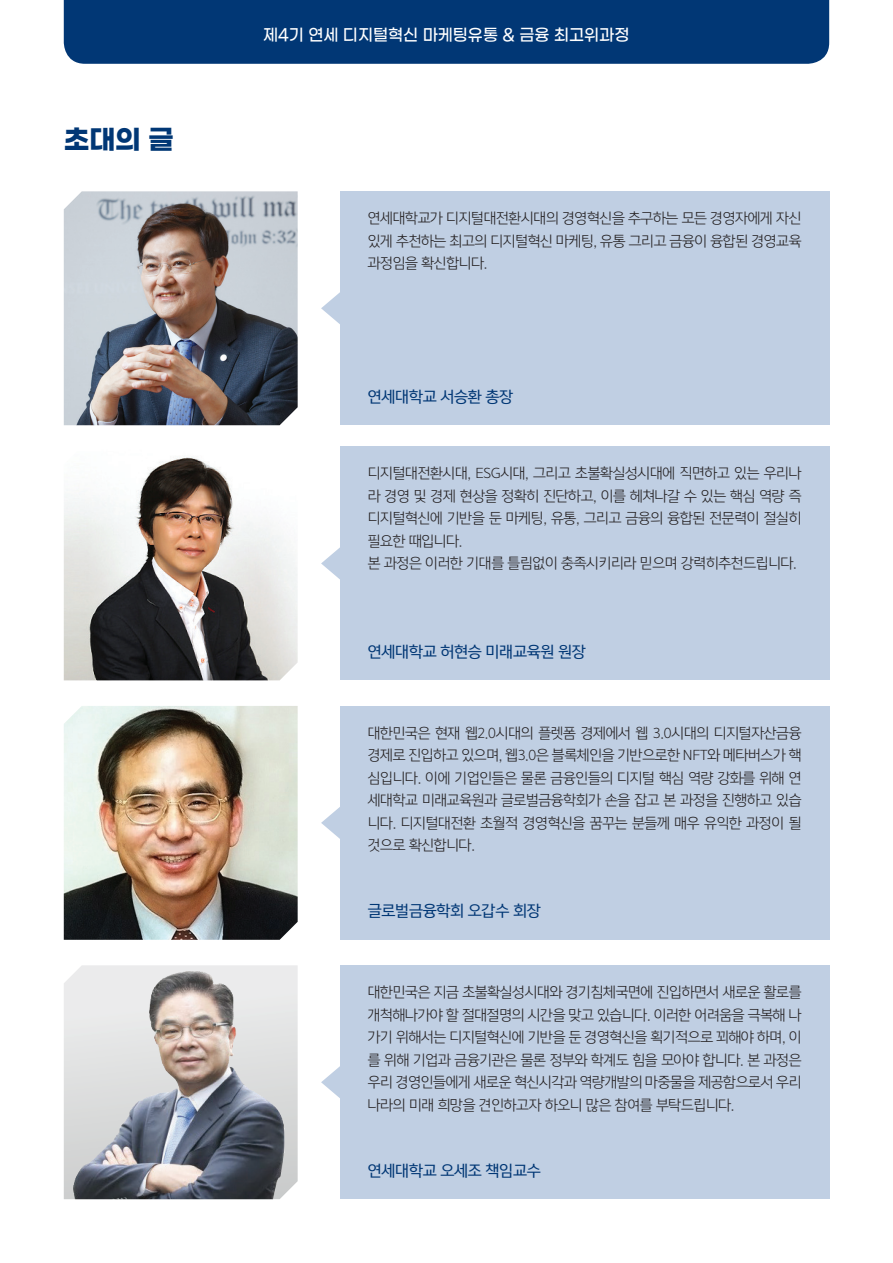
<style>
.page{position:relative;width:893px;height:1263px;background:#fff}
.page>*{position:absolute;margin:0;border:0;box-sizing:border-box;transform-origin:0 0}
.t1{font:700 27px "Gmarket Sans";color:#013775}
.t2{font:500 16.5px "Gmarket Sans";color:#fff;scale:.95 1}
.t3{font:15px "Yoon Gothic Pro 750";letter-spacing:-.025em;color:#013775}
.t4{font:14.25px/22.5px "Yoon Gothic Pro 730";letter-spacing:-.025em;color:#231f20;text-align:justify}
</style>
<div class="page">
<div style="left:340px;top:446px;width:489px;height:234px;background:#c0cfe3"></div>
<svg style="left:321px;top:547px;width:19px;height:33px"></svg>
<div style="left:340px;top:965px;width:489px;height:234px;background:#c0cfe3"></div>
<svg style="left:321px;top:1066px;width:19px;height:32px"></svg>
<div style="left:340px;top:706px;width:489px;height:234px;background:#c0cfe3"></div>
<svg style="left:321px;top:807px;width:19px;height:32px"></svg>
<div style="left:340px;top:191px;width:489px;height:234px;background:#c0cfe3"></div>
<svg style="left:321px;top:292px;width:19px;height:32px"></svg>
<div style="left:64px;top:0;width:765px;height:64px;background:#013775"></div>
<img style="left:64px;top:191px;width:234px;height:234px">
<img style="left:64px;top:457px;width:234px;height:223px">
<img style="left:64px;top:706px;width:234px;height:234px">
<img style="left:64px;top:965px;width:234px;height:234px">
<h1 class="t1" style="left:64px;top:124px;width:112px">초대의 글</h1>
<p class="t2" style="left:263px;top:26px;width:387px">제4기 연세 디지털혁신 마케팅유통 &amp; 금융 최고위과정</p>
<p class="t4" style="left:368px;top:207px;width:435px">연세대학교가 디지털대전환시대의 경영혁신을 추구하는 모든 경영자에게 자신 있게 추천하는 최고의 디지털혁신 마케팅, 유통 그리고 금융이 융합된 경영교육 과정임을 확신합니다.</p>
<p class="t3" style="left:368px;top:387px;width:147px">연세대학교 서승환 총장</p>
<p class="t4" style="left:368px;top:462px;width:435px;text-align:left">디지털대전환시대, ESG시대, 그리고 초불확실성시대에 직면하고 있는 우리나 라 경영 및 경제 현상을 정확히 진단하고, 이를 헤쳐나갈 수 있는 핵심 역량 즉 디지털혁신에 기반을 둔 마케팅, 유통, 그리고 금융의 융합된 전문력이 절실히 필요한 때입니다.<br>본 과정은 이러한 기대를 틀림없이 충족시키리라 믿으며 강력히추천드립니다.</p>
<p class="t3" style="left:368px;top:642px;width:220px">연세대학교 허현승 미래교육원 원장</p>
<p class="t4" style="left:368px;top:721px;width:435px">대한민국은 현재 웹2.0시대의 플렛폼 경제에서 웹 3.0시대의 디지털자산금융 경제로 진입하고 있으며, 웹3.0은 블록체인을 기반으로한 NFT와 메타버스가 핵 심입니다. 이에 기업인들은 물론 금융인들의 디지털 핵심 역량 강화를 위해 연 세대학교 미래교육원과 글로벌금융학회가 손을 잡고 본 과정을 진행하고 있습 니다. 디지털대전환 초월적 경영혁신을 꿈꾸는 분들께 매우 유익한 과정이 될 것으로 확신합니다.</p>
<p class="t3" style="left:368px;top:901px;width:175px">글로벌금융학회 오갑수 회장</p>
<p class="t4" style="left:368px;top:981px;width:435px">대한민국은 지금 초불확실성시대와 경기침체국면에 진입하면서 새로운 활로를 개척해나가야 할 절대절명의 시간을 맞고 있습니다. 이러한 어려움을 극복해 나 가기 위해서는 디지털혁신에 기반을 둔 경영혁신을 획기적으로 꾀해야 하며, 이 를 위해 기업과 금융기관은 물론 정부와 학계도 힘을 모아야 합니다. 본 과정은 우리 경영인들에게 새로운 혁신시각과 역량개발의 마중물을 제공함으로서 우리 나라의 미래 희망을 견인하고자 하오니 많은 참여를 부탁드립니다.</p>
<p class="t3" style="left:368px;top:1160px;width:175px">연세대학교 오세조 책임교수</p>
</div>
